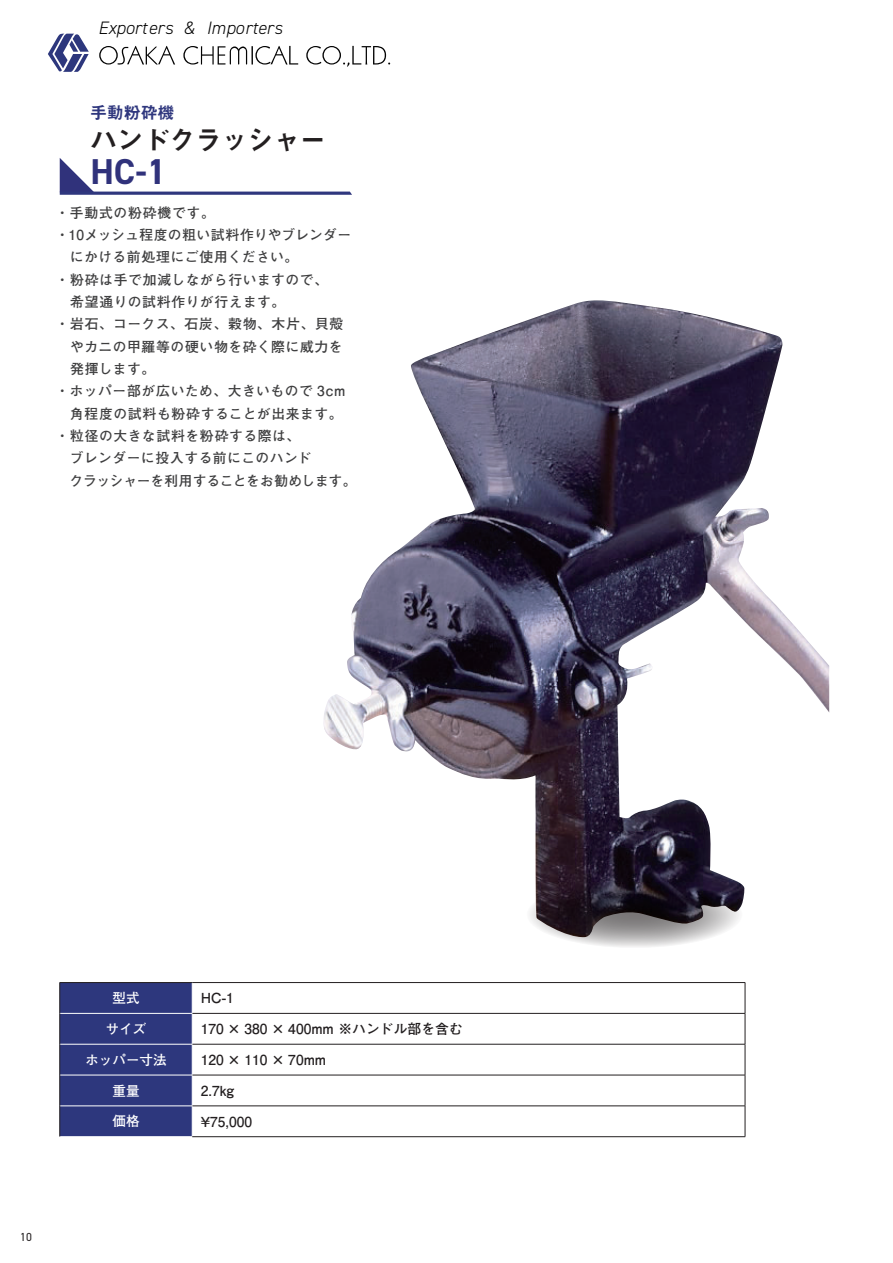
<style>
.page{position:relative;width:893px;height:1263px;background:#fff}
.page>*{position:absolute;margin:0;border:0;box-sizing:border-box;transform-origin:0 0}
.t1{font:700 36px "DIN2014";color:#30327b}
.t2{font:27px "Midashi Go Pro MB31";letter-spacing:-.03em;color:#231f20}
.t3{font:italic 300 18px "DIN2014";color:#030303}
.t4{font:16.95px "Midashi Go Pro MB31";letter-spacing:-.01em;color:#2f377e}
.t5{font:500 13.8px/22.4px "P Futo Go B101 Pr 6 N";letter-spacing:.035em;color:#3e3e3f}
.t6{font:500 13.8px "P Futo Go B101 Pr 6 N";color:#231f20}
.t7{font:500 13.5px "P Futo Go B101 Pr 6 N";color:#fff}
.t8{font:11.7px "DIN2014";color:#231f20}
</style>
<div class="page">
<div style="left:60px;top:983px;width:132px;height:153px;background:#2d377d"></div>
<hr style="left:60px;top:1013px;width:132px;height:1px;background:#fff">
<hr style="left:60px;top:1044px;width:132px;height:1px;background:#fff">
<hr style="left:60px;top:1075px;width:132px;height:1px;background:#fff">
<hr style="left:60px;top:1105px;width:132px;height:1px;background:#fff">
<hr style="left:60px;top:982px;width:132px;height:1px;background:#231f20">
<hr style="left:59px;top:983px;width:1px;height:30px;background:#231f20">
<hr style="left:192px;top:982px;width:553px;height:1px;background:#231f20">
<hr style="left:745px;top:983px;width:1px;height:30px;background:#231f20">
<hr style="left:59px;top:1013px;width:1px;height:31px;background:#231f20">
<hr style="left:745px;top:1013px;width:1px;height:31px;background:#231f20">
<hr style="left:59px;top:1044px;width:1px;height:31px;background:#231f20">
<hr style="left:745px;top:1044px;width:1px;height:31px;background:#231f20">
<hr style="left:59px;top:1075px;width:1px;height:31px;background:#231f20">
<hr style="left:745px;top:1075px;width:1px;height:31px;background:#231f20">
<hr style="left:59px;top:1106px;width:1px;height:30px;background:#231f20">
<hr style="left:745px;top:1106px;width:1px;height:30px;background:#231f20">
<hr style="left:192px;top:1013px;width:553px;height:1px;background:#231f20">
<hr style="left:192px;top:1044px;width:553px;height:1px;background:#231f20">
<hr style="left:192px;top:1075px;width:553px;height:1px;background:#231f20">
<hr style="left:192px;top:1105px;width:553px;height:1px;background:#231f20">
<hr style="left:192px;top:1136px;width:553px;height:1px;background:#231f20">
<svg style="left:99px;top:46px;width:76px;height:19px"></svg>
<svg style="left:306px;top:46px;width:84px;height:21px"></svg>
<svg style="left:183px;top:46px;width:115px;height:19px"></svg>
<svg style="left:48px;top:34px;width:41px;height:38px"></svg>
<svg style="left:60px;top:158px;width:292px;height:37px"></svg>
<img style="left:323px;top:300px;width:506px;height:607px">
<svg style="left:526px;top:881px;width:217px;height:67px"></svg>
<h3 class="t3" style="left:98px;top:17px;width:186px">Exporters &amp; Importers</h3>
<p class="t4" style="left:90px;top:99px;width:86px">手動粉砕機</p>
<h2 class="t2" style="left:90px;top:119px;width:238px">ハンドクラッシャー</h2>
<h1 class="t1" style="left:90px;top:148px;width:77px">HC-1</h1>
<p class="t5" style="left:56px;top:201px;width:302px">・手動式の粉砕機です。<br>・10メッシュ程度の粗い試料作りやブレンダー　にかける前処理にご使用ください。<br>・粉砕は手で加減しながら行いますので、<br>　希望通りの試料作りが行えます。<br>・岩石、コークス、石炭、穀物、木片、貝殻　やカニの甲羅等の硬い物を砕く際に威力を<br>　発揮します。<br>・ホッパー部が広いため、大きいもので 3cm　角程度の試料も粉砕することが出来ます。<br>・粒径の大きな試料を粉砕する際は、<br>　ブレンダーに投入する前にこのハンド<br>　クラッシャーを利用することをお勧めします。</p>
<p class="t8" style="left:20px;top:1229px;width:13px">10</p>
<p class="t7" style="left:112px;top:987px;width:28px">型式</p>
<p class="t6" style="left:201px;top:987px;width:35px">HC-1</p>
<p class="t7" style="left:106px;top:1018px;width:42px">サイズ</p>
<p class="t6" style="left:201px;top:1018px;width:264px">170 × 380 × 400mm ※ハンドル部を含む</p>
<p class="t7" style="left:85px;top:1049px;width:82px">ホッパー寸法</p>
<p class="t6" style="left:201px;top:1048px;width:127px">120 × 110 × 70mm</p>
<p class="t7" style="left:112px;top:1080px;width:28px">重量</p>
<p class="t6" style="left:201px;top:1079px;width:35px">2.7kg</p>
<p class="t7" style="left:112px;top:1110px;width:28px">価格</p>
<p class="t6" style="left:201px;top:1110px;width:53px">¥75,000</p>
</div>
